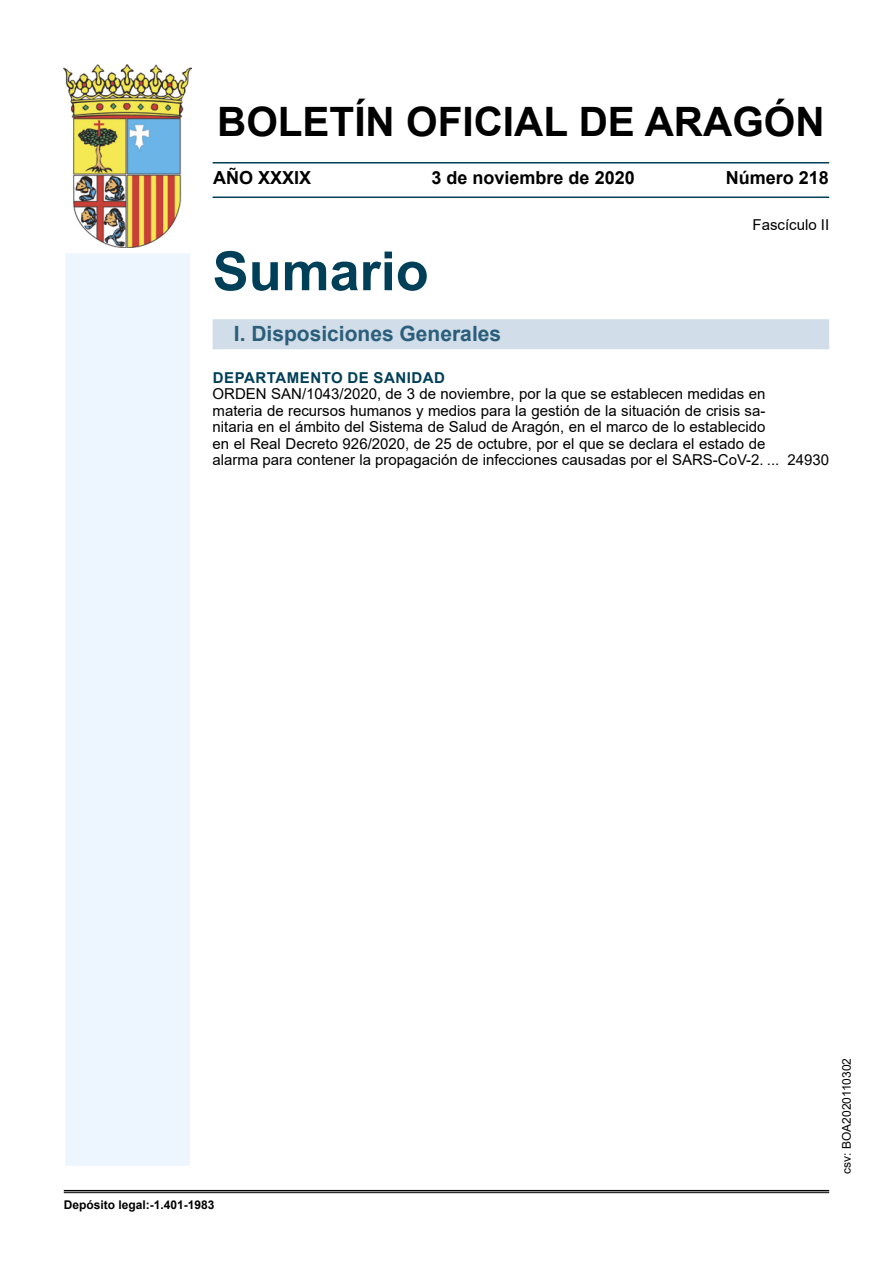
<style>
.page{position:relative;width:893px;height:1263px;background:#fff}
.page>*{position:absolute;margin:0;border:0;box-sizing:border-box;transform-origin:0 0}
.Sumario{font:700 54px "Arial";color:#003f58}
.Titulo{font:700 40.5px "Arial";color:#000}
.indice_n1{font:700 21px "Arial";color:#2a5e7a}
.cabecera{font:700 18px "Arial";color:#000}
.cabeceraD{font:700 18px "Arial";color:#000}
.cabeceraI{font:700 18px "Arial";color:#000}
.indice_n4{font:15px/16.5px "Arial";color:#000;text-align:justify}
.indice_n3{font:700 15px "Arial";letter-spacing:.035em;color:#003f58}
.deposito{font:700 12px "Arial";color:#000}
.estilo_head-i{font:12px "Arial";color:#000}
</style>
<div class="page">
<div style="left:213px;top:319px;width:616px;height:30px;background:#d1dde8"></div>
<hr style="left:213px;top:197px;width:616px;height:1px;background:#003f58">
<hr style="left:213px;top:162px;width:616px;height:2px;background:#003f58">
<img style="left:64px;top:64px;width:127px;height:184px">
<div style="left:64px;top:252px;width:127px;height:915px;background:#edf6fe;border:2px solid #fff"></div>
<hr style="left:64px;top:1190px;width:765px;height:1px;background:#000">
<hr style="left:64px;top:1192px;width:765px;height:1px;background:#000">
<p class="Titulo" style="left:217px;top:93px;width:609px">BOLETÍN OFICIAL DE ARAGÓN</p>
<p class="cabeceraI" style="left:213px;top:165px;width:100px">AÑO XXXIX</p>
<p class="cabecera" style="left:432px;top:165px;width:205px">3 de noviembre de 2020</p>
<p class="cabeceraD" style="left:726px;top:165px;width:105px">Número 218</p>
<p class="indice_n4" style="left:752px;top:216px;width:78px">Fascículo II</p>
<p class="Sumario" style="left:213px;top:233px;width:218px">Sumario</p>
<p class="indice_n1" style="left:234px;top:319px;width:269px">I. Disposiciones Generales</p>
<p class="indice_n3" style="left:213px;top:367px;width:234px">DEPARTAMENTO DE SANIDAD</p>
<p class="indice_n4" style="left:213px;top:386px;width:554px">ORDEN SAN/1043/2020, de 3 de noviembre, por la que se establecen medidas en materia de recursos humanos y medios para la gestión de la situación de crisis sa&shy;nitaria en el ámbito del Sistema de Salud de Aragón, en el marco de lo establecido en el Real Decreto 926/2020, de 25 de octubre, por el que se declara el estado de alarma para contener la propagación de infecciones causadas por el SARS-CoV-2.</p>
<p class="indice_n4" style="left:787px;top:452px;width:43px">24930</p>
<p class="deposito" style="left:64px;top:1196px;width:152px">Depósito legal:-1.401-1983</p>
<p class="estilo_head-i" style="left:838px;top:1174px;width:117px;rotate:-90deg">csv: BOA2020110302</p>
</div>
